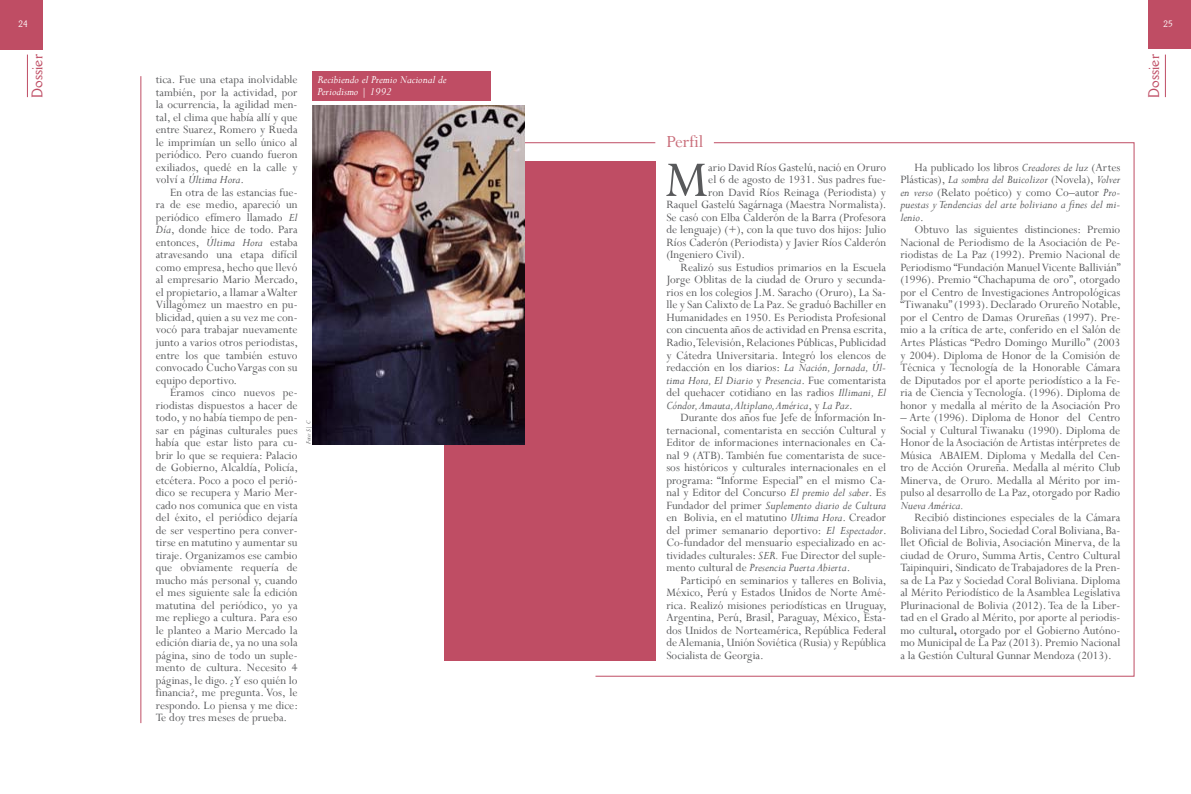
<style>
.page{position:relative;width:1191px;height:794px;background:#fff}
.page>*{position:absolute;margin:0;border:0;box-sizing:border-box;transform-origin:0 0}
.t1{font:56.1px "Perpetua";color:#58595b}
.t2{font:19px "Perpetua";color:#c96d7a}
.t3{font:15px "Della Robbia BT";color:#bf4d64}
.t4{font:12.5px/12.5px "Perpetua";color:#58595b;text-align:justify}
.t5{font:italic 12.5px/12.5px "Perpetua";color:#58595b;text-align:justify}
.t6{font:italic 12px/12px "Perpetua";color:#fff}
.t7{font:9px "Della Robbia BT";color:#fff}
.t8{font:italic 7px "Perpetua";color:#58595b}
.s1{font-style:italic}
.s2{font-style:normal}
.s3{font-weight:700}
</style>
<div class="page">
<div style="left:1148px;top:0;width:43px;height:49px;background:#bf4d64"></div>
<div style="left:0;top:0;width:43px;height:49px;background:#bf4d64"></div>
<hr style="left:27px;top:55px;width:1px;height:42px;background:#bf4d64">
<hr style="left:1164px;top:55px;width:1px;height:42px;background:#bf4d64">
<div style="left:444px;top:162px;width:211px;height:498px;background:#bf4d64"></div>
<hr style="left:524px;top:142px;width:131px;height:1px;background:#bf4d64">
<img style="left:312px;top:105px;width:212px;height:339px">
<hr style="left:140px;top:76px;width:1px;height:647px;background:#bf4d64">
<svg style="left:594px;top:142px;width:541px;height:535px"></svg>
<div style="left:312px;top:71px;width:179px;height:30px;background:#bf4d64"></div>
<p class="t7" style="left:18px;top:19px;width:11px">24</p>
<p class="t7" style="left:1163px;top:18px;width:11px">25</p>
<p class="t3" style="left:28px;top:98px;width:45px;rotate:-90deg">Dossier</p>
<p class="t3" style="left:1144px;top:98px;width:45px;rotate:-90deg">Dossier</p>
<p class="t6" style="left:317px;top:73px;width:131px">Recibiendo el Premio Nacional de<br>Periodismo | 1992</p>
<p class="t4" style="left:156px;top:73px;width:143px">tica. Fue una etapa inolvidable también, por la actividad, por la ocurrencia, la agilidad men&shy;tal, el clima que había allí y que entre Suarez, Romero y Rueda le imprimían un sello único al periódico. Pero cuando fueron exiliados, quedé en la calle y volví a <span class="s1">Última Hora</span>.</p>
<p class="t4" style="left:156px;top:186px;width:144px;text-indent:14px">En otra de las estancias fue&shy;ra de ese medio, apareció un periódico efímero llamado <span class="s1">El Día</span>, donde hice de todo. Para entonces, <span class="s1">Última Hora</span> estaba atravesando una etapa difícil como empresa, hecho que llevó al empresario Mario Mercado, el propietario, a llamar a Walter Villagómez un maestro en pu&shy;blicidad, quien a su vez me con&shy;vocó para trabajar nuevamente junto a varios otros periodistas, entre los que también estuvo convocado Cucho Vargas con su equipo deportivo.</p>
<p class="t4" style="left:156px;top:386px;width:144px;text-indent:14px">Éramos cinco nuevos pe&shy;riodistas dispuestos a hacer de todo, y no había tiempo de pen&shy;sar en páginas culturales pues había que estar listo para cu&shy;brir lo que se requiera: Palacio de Gobierno, Alcaldía, Policía, etcétera. Poco a poco el perió&shy;dico se recupera y Mario Mer&shy;cado nos comunica que en vista del éxito, el periódico dejaría de ser vespertino pera conver&shy;tirse en matutino y aumentar su tiraje. Organizamos ese cambio que obviamente requería de mucho más personal y, cuando el mes siguiente sale la edición matutina del periódico, yo ya me repliego a cultura. Para eso le planteo a Mario Mercado la edición diaria de, ya no una sola página, sino de todo un suple&shy;mento de cultura. Necesito 4 páginas, le digo. ¿Y eso quién lo financia?, me pregunta. Vos, le respondo. Lo piensa y me dice:<br>Te doy tres meses de prueba.</p>
<h2 class="t2" style="left:666px;top:130px;width:38px">Perfil</h2>
<h1 class="t1" style="left:665px;top:144px;width:45px">M</h1>
<p class="t4" style="left:708px;top:161px;width:179px">ario David Ríos Gastelú, nació en Oruro</p>
<p class="t5" style="left:900px;top:161px;width:221px;text-indent:14px"><span class="s2">Ha publicado los libros</span> Creadores de luz <span class="s2">(Artes Plásticas),</span> La sombra del Buicolizor <span class="s2">(Novela),</span> Volver en verso <span class="s2">(Relato poético) y como Co–autor</span> Pro&shy;puestas y Tendencias del arte boliviano a fines del mi&shy;lenio<span class="s2">.</span></p>
<p class="t4" style="left:900px;top:223px;width:222px;text-indent:14px">Obtuvo las siguientes distinciones: Premio Nacional de Periodismo de la Asociación de Pe&shy;riodistas de La Paz (1992). Premio Nacional de Periodismo “Fundación Manuel Vicente Ballivián” (1996). Premio “Chachapuma de oro”, otorgado por el Centro de Investigaciones Antropológicas “Tiwanaku” (1993). Declarado Orureño Notable, por el Centro de Damas Orureñas (1997). Pre&shy;mio a la crítica de arte, conferido en el Salón de Artes Plásticas “Pedro Domingo Murillo” (2003 y 2004). Diploma de Honor de la Comisión de Técnica y Tecnología de la Honorable Cámara de Diputados por el aporte periodístico a la Fe&shy;ria de Ciencia y Tecnología. (1996). Diploma de honor y medalla al mérito de la Asociación Pro</p>
<p class="t4" style="left:900px;top:411px;width:221px">– Arte (1996). Diploma de Honor del Centro Social y Cultural Tiwanaku (1990). Diploma de Honor de la Asociación de Artistas intérpretes de Música ABAIEM. Diploma y Medalla del Cen&shy;tro de Acción Orureña. Medalla al mérito Club Minerva, de Oruro. Medalla al Mérito por im&shy;pulso al desarrollo de La Paz, otorgado por Radio</p>
<p class="t5" style="left:900px;top:498px;width:65px">Nueva América.</p>
<p class="t4" style="left:900px;top:511px;width:221px;text-indent:14px">Recibió distinciones especiales de la Cámara Boliviana del Libro, Sociedad Coral Boliviana, Ba&shy;llet Oficial de Bolivia, Asociación Minerva, de la ciudad de Oruro, Summa Artis, Centro Cultural Taipinquiri, Sindicato de Trabajadores de la Pren&shy;sa de La Paz y Sociedad Coral Boliviana. Diploma al Mérito Periodístico de la Asamblea Legislativa Plurinacional de Bolivia (2012). Tea de la Liber&shy;tad en el Grado al Mérito, por aporte al periodis&shy;mo cultural<span class="s3">,</span> otorgado por el Gobierno Autóno&shy;mo Municipal de La Paz (2013). Premio Nacional a la Gestión Cultural Gunnar Mendoza (2013).</p>
<p class="t4" style="left:708px;top:173px;width:179px">el 6 de agosto de 1931. Sus padres fue-</p>
<p class="t4" style="left:708px;top:186px;width:179px">ron David Ríos Reinaga (Periodista) y</p>
<p class="t4" style="left:666px;top:198px;width:222px">Raquel Gastelú Sagárnaga (Maestra Normalista).</p>
<p class="t4" style="left:666px;top:211px;width:221px">Se casó con Elba Calderón de la Barra (Profesora</p>
<p class="t4" style="left:666px;top:223px;width:221px">de lenguaje) (+), con la que tuvo dos hijos: Julio</p>
<p class="t4" style="left:666px;top:236px;width:221px">Ríos Caderón (Periodista) y Javier Ríos Calderón</p>
<p class="t4" style="left:666px;top:248px;width:80px">(Ingeniero Civil).</p>
<p class="t4" style="left:680px;top:261px;width:207px">Realizó sus Estudios primarios en la Escuela</p>
<p class="t4" style="left:666px;top:273px;width:221px">Jorge Oblitas de la ciudad de Oruro y secunda-</p>
<p class="t4" style="left:666px;top:286px;width:221px">rios en los colegios J.M. Saracho (Oruro), La Sa-</p>
<p class="t4" style="left:666px;top:298px;width:221px">lle y San Calixto de La Paz. Se graduó Bachiller en</p>
<p class="t4" style="left:666px;top:311px;width:221px">Humanidades en 1950. Es Periodista Profesional</p>
<p class="t4" style="left:666px;top:323px;width:222px">con cincuenta años de actividad en Prensa escrita,</p>
<p class="t4" style="left:666px;top:336px;width:221px">Radio, Televisión, Relaciones Públicas, Publicidad</p>
<p class="t4" style="left:666px;top:348px;width:221px">y Cátedra Universitaria. Integró los elencos de</p>
<p class="t4" style="left:666px;top:361px;width:221px">redacción en los diarios: <span class="s1">La Nación, Jornada, Úl-</span></p>
<p class="t5" style="left:666px;top:373px;width:221px">tima Hora, El Diario <span class="s2">y</span> Presencia<span class="s2">. Fue comentarista</span></p>
<p class="t4" style="left:666px;top:386px;width:221px">del quehacer cotidiano en las radios <span class="s1">Illimani, El</span></p>
<p class="t5" style="left:666px;top:398px;width:188px">Cóndor, Amauta, Altiplano, América<span class="s2">, y</span> La Paz<span class="s2">.</span></p>
<p class="t4" style="left:680px;top:411px;width:207px">Durante dos años fue Jefe de Información In-</p>
<p class="t4" style="left:666px;top:423px;width:221px">ternacional, comentarista en sección Cultural y</p>
<p class="t4" style="left:666px;top:436px;width:221px">Editor de informaciones internacionales en Ca-</p>
<p class="t4" style="left:666px;top:448px;width:221px">nal 9 (ATB). También fue comentarista de suce-</p>
<p class="t4" style="left:666px;top:461px;width:221px">sos históricos y culturales internacionales en el</p>
<p class="t4" style="left:666px;top:473px;width:221px">programa: “Informe Especial” en el mismo Ca-</p>
<p class="t4" style="left:666px;top:486px;width:221px">nal y Editor del Concurso <span class="s1">El premio del saber</span>. Es</p>
<p class="t5" style="left:666px;top:498px;width:221px"><span class="s2">Fundador del primer</span> Suplemento diario de Cultura</p>
<p class="t4" style="left:666px;top:511px;width:221px">en Bolivia, en el matutino <span class="s1">Ultima Hora</span>. Creador</p>
<p class="t4" style="left:666px;top:523px;width:222px">del primer semanario deportivo: <span class="s1">El Espectador</span>.</p>
<p class="t4" style="left:666px;top:536px;width:221px">Co-fundador del mensuario especializado en ac-</p>
<p class="t4" style="left:666px;top:548px;width:221px">tividades culturales: <span class="s1">SER.</span> Fue Director del suple-</p>
<p class="t5" style="left:666px;top:561px;width:185px"><span class="s2">mento cultural de</span> Presencia Puerta Abierta<span class="s2">.</span></p>
<p class="t4" style="left:680px;top:573px;width:207px">Participó en seminarios y talleres en Bolivia,</p>
<p class="t4" style="left:666px;top:586px;width:221px">México, Perú y Estados Unidos de Norte Amé-</p>
<p class="t4" style="left:666px;top:598px;width:222px">rica. Realizó misiones periodísticas en Uruguay,</p>
<p class="t4" style="left:666px;top:611px;width:221px">Argentina, Perú, Brasil, Paraguay, México, Esta-</p>
<p class="t4" style="left:666px;top:623px;width:221px">dos Unidos de Norteamérica, República Federal</p>
<p class="t4" style="left:666px;top:636px;width:221px">de Alemania, Unión Soviética (Rusia) y República</p>
<p class="t4" style="left:666px;top:648px;width:99px">Socialista de Georgia.</p>
<p class="t8" style="left:304px;top:444px;width:25px;rotate:-90deg">Foto: S| C</p>
</div>
